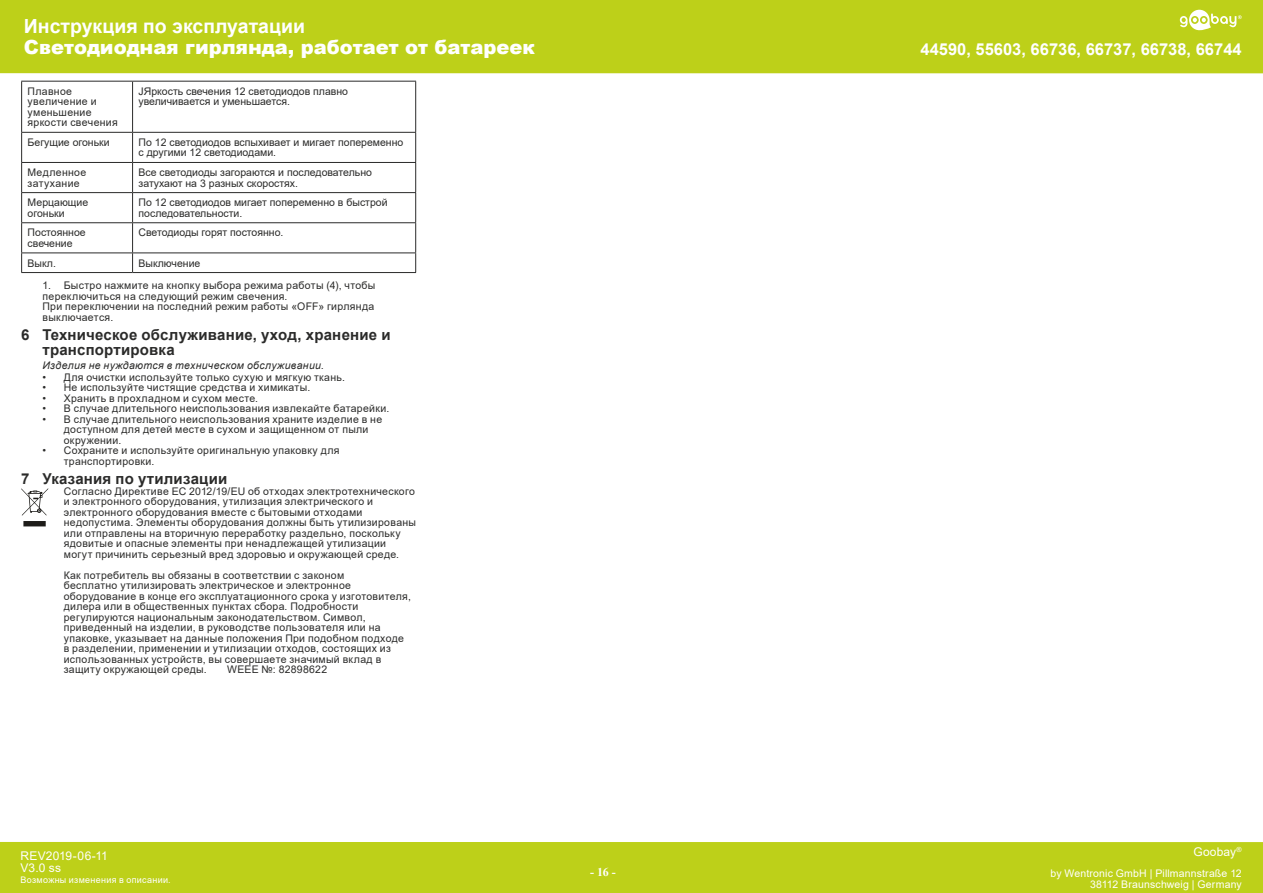
<style>
.page{position:relative;width:1263px;height:893px;background:#fff}
.page>*{position:absolute;margin:0;border:0;box-sizing:border-box;transform-origin:0 0}
.t1{font:900 19.5px "Arial";color:#fff}
.t2{font:700 19.5px "Arial";color:#fff}
.t3{font:700 16.5px "Arial";color:#fff}
.t4{font:700 15px/15px "Arial";letter-spacing:.01em;color:#2b2b2a}
.t5{font:12px/12px "Arial";letter-spacing:.015em;color:#fff}
.t6{font:700 12px "Times New Roman";color:#fff}
.t7{font:10.5px/10.5px "Arial";letter-spacing:.025em;color:#2b2b2a}
.t8{font:10.5px/10.5px "Arial";color:#2b2b2a}
.t9{font:10.5px/10.5px "Arial";letter-spacing:.015em;color:#fff;text-align:right}
.t10{font:italic 10.5px "Arial";letter-spacing:.03em;color:#2b2b2a}
.t11{font:9px "Arial";letter-spacing:.035em;color:#fff}
</style>
<div class="page">
<div style="left:0;top:0;width:1263px;height:73px;background:#bdd019"></div>
<div style="left:0;top:842px;width:1263px;height:51px;background:#bdd019"></div>
<svg style="left:1180px;top:10px;width:62px;height:20px"></svg>
<hr style="left:21px;top:81px;width:112px;height:1px;background:#2b2b2a">
<hr style="left:21px;top:82px;width:1px;height:50px;background:#2b2b2a">
<hr style="left:133px;top:81px;width:283px;height:1px;background:#2b2b2a">
<hr style="left:132px;top:82px;width:1px;height:50px;background:#2b2b2a">
<hr style="left:415px;top:82px;width:1px;height:50px;background:#2b2b2a">
<hr style="left:21px;top:132px;width:112px;height:1px;background:#2b2b2a">
<hr style="left:133px;top:132px;width:283px;height:1px;background:#2b2b2a">
<hr style="left:21px;top:162px;width:112px;height:1px;background:#2b2b2a">
<hr style="left:133px;top:162px;width:283px;height:1px;background:#2b2b2a">
<hr style="left:21px;top:192px;width:112px;height:1px;background:#2b2b2a">
<svg style="left:21px;top:133px;width:1px;height:89px"></svg>
<hr style="left:133px;top:192px;width:283px;height:1px;background:#2b2b2a">
<svg style="left:132px;top:133px;width:1px;height:89px"></svg>
<svg style="left:415px;top:133px;width:1px;height:89px"></svg>
<hr style="left:21px;top:222px;width:112px;height:1px;background:#2b2b2a">
<hr style="left:21px;top:223px;width:1px;height:30px;background:#2b2b2a">
<hr style="left:133px;top:222px;width:283px;height:1px;background:#2b2b2a">
<hr style="left:132px;top:223px;width:1px;height:30px;background:#2b2b2a">
<hr style="left:415px;top:223px;width:1px;height:30px;background:#2b2b2a">
<hr style="left:21px;top:253px;width:112px;height:1px;background:#2b2b2a">
<svg style="left:21px;top:253px;width:1px;height:19px"></svg>
<hr style="left:133px;top:253px;width:283px;height:1px;background:#2b2b2a">
<svg style="left:132px;top:253px;width:1px;height:19px"></svg>
<svg style="left:415px;top:253px;width:1px;height:19px"></svg>
<hr style="left:21px;top:272px;width:112px;height:1px;background:#2b2b2a">
<hr style="left:133px;top:272px;width:283px;height:1px;background:#2b2b2a">
<svg style="left:21px;top:488px;width:27px;height:38px"></svg>
<h1 class="t2" style="left:24px;top:12px;width:283px">Инструкция по эксплуатации</h1>
<h1 class="t1" style="left:24px;top:33px;width:513px">Светодиодная гирлянда, работает от батареек</h1>
<h2 class="t3" style="left:920px;top:38px;width:323px">44590, 55603, 66736, 66737, 66738, 66744</h2>
<p class="t7" style="left:28px;top:86px;width:92px">Плавное увеличение и уменьшение яркости свечения</p>
<p class="t8" style="left:139px;top:86px;width:211px">JЯркость свечения 12 светодиодов плавно увеличивается и уменьшается.</p>
<p class="t8" style="left:28px;top:137px;width:84px">Бегущие огоньки</p>
<p class="t8" style="left:139px;top:137px;width:266px">По 12 светодиодов вспыхивает и мигает попеременно с другими 12 светодиодами.</p>
<p class="t7" style="left:28px;top:167px;width:60px">Медленное затухание</p>
<p class="t8" style="left:139px;top:167px;width:235px">Все светодиоды загораются и последовательно затухают на 3 разных скоростях.</p>
<p class="t8" style="left:28px;top:197px;width:62px">Мерцающие огоньки</p>
<p class="t8" style="left:139px;top:197px;width:251px">По 12 светодиодов мигает попеременно в быстрой последовательности.</p>
<p class="t8" style="left:28px;top:227px;width:60px">Постоянное свечение</p>
<p class="t8" style="left:139px;top:227px;width:146px">Светодиоды горят постоянно.</p>
<p class="t7" style="left:28px;top:258px;width:30px">Выкл.</p>
<p class="t8" style="left:139px;top:258px;width:63px">Выключение</p>
<p class="t7" style="left:43px;top:280px;width:334px">1. Быстро нажмите на кнопку выбора режима работы (4), чтобы переключиться на следующий режим свечения.<br>При переключении на последний режим работы «OFF» гирлянда выключается.</p>
<h3 class="t4" style="left:43px;top:328px;width:350px;text-indent:-21px">6 Техническое обслуживание, уход, хранение и транспортировка</h3>
<p class="t10" style="left:43px;top:358px;width:283px">Изделия не нуждаются в техническом обслуживании.</p>
<p class="t7" style="left:43px;top:372px;width:304px">• Для очистки используйте только сухую и мягкую ткань.</p>
<p class="t7" style="left:43px;top:382px;width:269px">• Не используйте чистящие средства и химикаты.</p>
<p class="t7" style="left:43px;top:393px;width:217px">• Хранить в прохладном и сухом месте.</p>
<p class="t7" style="left:43px;top:403px;width:348px">• В случае длительного неиспользования извлекайте батарейки.</p>
<p class="t7" style="left:64px;top:414px;width:320px;text-indent:-21px">• В случае длительного неиспользования храните изделие в не доступном для детей месте в сухом и защищенном от пыли окружении.</p>
<p class="t7" style="left:64px;top:445px;width:277px;text-indent:-21px">• Сохраните и используйте оригинальную упаковку для транспортировки.</p>
<h3 class="t4" style="left:21px;top:472px;width:208px">7 Указания по утилизации</h3>
<p class="t7" style="left:64px;top:486px;width:354px">Согласно Директиве ЕС 2012/19/EU об отходах электротехнического и электронного оборудования, утилизация электрического и электронного оборудования вместе с бытовыми отходами недопустима. Элементы оборудования должны быть утилизированы или отправлены на вторичную переработку раздельно, поскольку ядовитые и опасные элементы при ненадлежащей утилизации могут причинить серьезный вред здоровью и окружающей среде.</p>
<p class="t7" style="left:64px;top:570px;width:349px">Как потребитель вы обязаны в соответствии с законом<br>бесплатно утилизировать электрическое и электронное оборудование в конце его эксплуатационного срока у изготовителя, дилера или в общественных пунктах сбора. Подробности регулируются национальным законодательством. Символ, приведенный на изделии, в руководстве пользователя или на упаковке, указывает на данные положения При подобном подходе в разделении, применении и утилизации отходов, состоящих из использованных устройств, вы совершаете значимый вклад в защиту окружающей среды.</p>
<p class="t7" style="left:227px;top:664px;width:101px">WEEE №: 82898622</p>
<p class="t5" style="left:21px;top:850px;width:89px">REV2019-06-11<br>V3.0 ss</p>
<p class="t11" style="left:21px;top:873px;width:152px">Возможны изменения в описании.</p>
<p class="t6" style="left:590px;top:863px;width:27px">- 16 -</p>
<p class="t5" style="left:1193px;top:846px;width:50px">Goobay<sup>®</sup></p>
<p class="t9" style="left:1050px;top:868px;width:193px">by Wentronic GmbH | Pillmannstraße 12<br>38112 Braunschweig | Germany</p>
</div>
